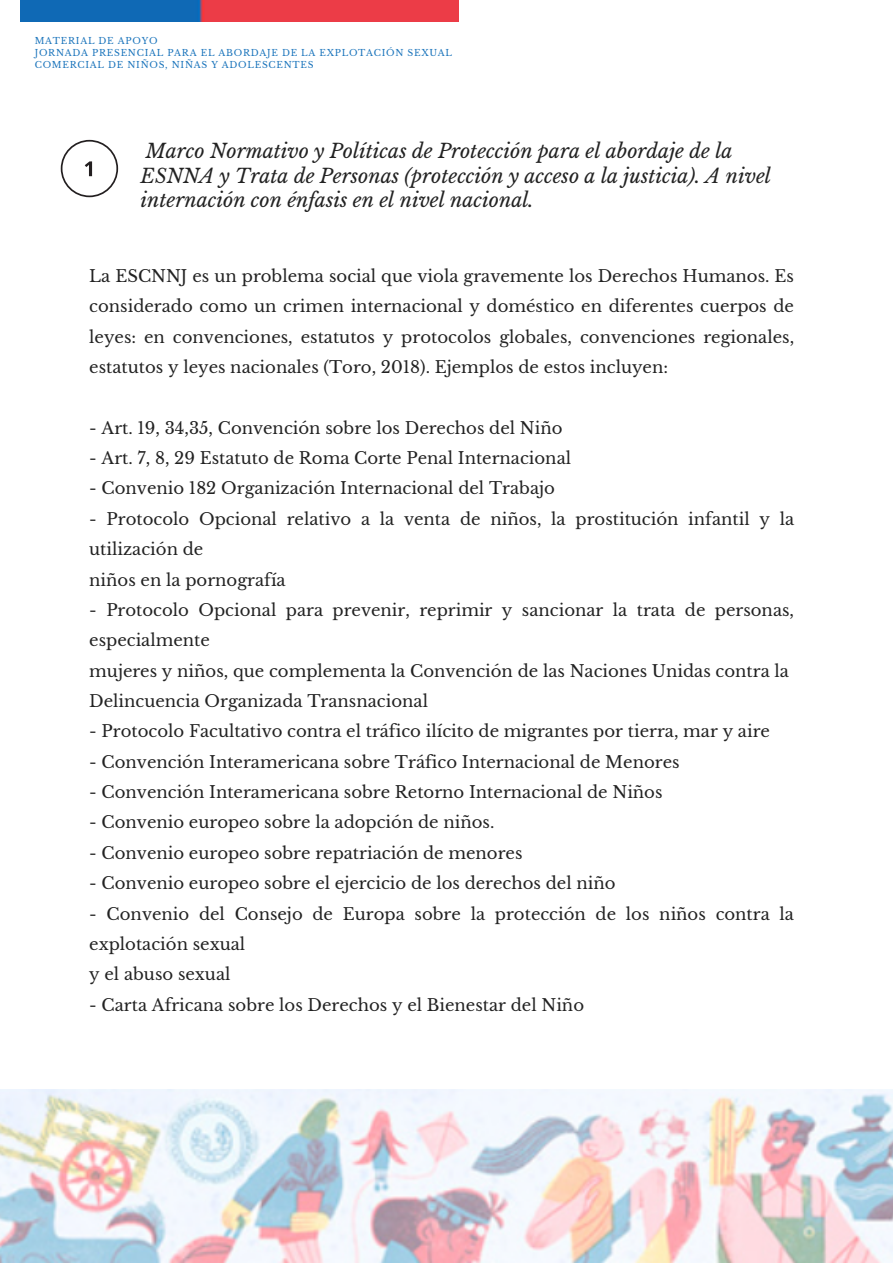
<style>
.page{position:relative;width:893px;height:1264px;background:#fff}
.page>*{position:absolute;margin:0;border:0;box-sizing:border-box;transform-origin:0 0}
.t1{font:italic 19.5px/24.8px "Libre Baskerville";color:#222}
.t2{font:16.5px/30.3px "Libre Baskerville";color:#222}
.t3{font:9px/12px "Libre Baskerville";letter-spacing:.08em;color:#1c75bc}
</style>
<div class="page">
<img style="left:0;top:1089px;width:892px;height:173px">
<img style="left:21px;top:0;width:437px;height:21px">
<svg style="left:61px;top:140px;width:57px;height:57px"></svg>
<p class="t3" style="left:35px;top:35px;width:419px">MATERIAL DE APOYO<br>JORNADA PRESENCIAL PARA EL ABORDAJE DE LA EXPLOTACIÓN SEXUAL<br>COMERCIAL DE NIÑOS, NIÑAS Y ADOLESCENTES</p>
<p class="t1" style="left:141px;top:139px;width:632px">Marco Normativo y Políticas de Protección para el abordaje de la<br>ESNNA y Trata de Personas (protección y acceso a la justicia). A nivel internación con énfasis en el nivel nacional.</p>
<p class="t2" style="left:89px;top:261px;width:706px;text-align:justify">La ESCNNJ es un problema social que viola gravemente los Derechos Humanos. Es considerado como un crimen internacional y doméstico en diferentes cuerpos de leyes: en convenciones, estatutos y protocolos globales, convenciones regionales, estatutos y leyes nacionales (Toro, 2018). Ejemplos de estos incluyen:</p>
<p class="t2" style="left:89px;top:413px;width:475px">- Art. 19, 34,35, Convención sobre los Derechos del Niño</p>
<p class="t2" style="left:89px;top:443px;width:483px">- Art. 7, 8, 29 Estatuto de Roma Corte Penal Internacional</p>
<p class="t2" style="left:89px;top:473px;width:467px">- Convenio 182 Organización Internacional del Trabajo</p>
<p class="t2" style="left:89px;top:504px;width:706px">- Protocolo Opcional relativo a la venta de niños, la prostitución infantil y la utilización de<br>niños en la pornografía</p>
<p class="t2" style="left:89px;top:595px;width:706px">- Protocolo Opcional para prevenir, reprimir y sancionar la trata de personas, especialmente<br>mujeres y niños, que complementa la Convención de las Naciones Unidas contra la Delincuencia Organizada Transnacional</p>
<p class="t2" style="left:89px;top:716px;width:682px">- Protocolo Facultativo contra el tráfico ilícito de migrantes por tierra, mar y aire</p>
<p class="t2" style="left:89px;top:746px;width:592px">- Convención Interamericana sobre Tráfico Internacional de Menores</p>
<p class="t2" style="left:89px;top:777px;width:574px">- Convención Interamericana sobre Retorno Internacional de Niños</p>
<p class="t2" style="left:89px;top:807px;width:406px">- Convenio europeo sobre la adopción de niños.</p>
<p class="t2" style="left:89px;top:837px;width:435px">- Convenio europeo sobre repatriación de menores</p>
<p class="t2" style="left:89px;top:868px;width:527px">- Convenio europeo sobre el ejercicio de los derechos del niño</p>
<p class="t2" style="left:89px;top:898px;width:706px">- Convenio del Consejo de Europa sobre la protección de los niños contra la explotación sexual<br>y el abuso sexual</p>
<p class="t2" style="left:89px;top:989px;width:496px">- Carta Africana sobre los Derechos y el Bienestar del Niño</p>
</div>
